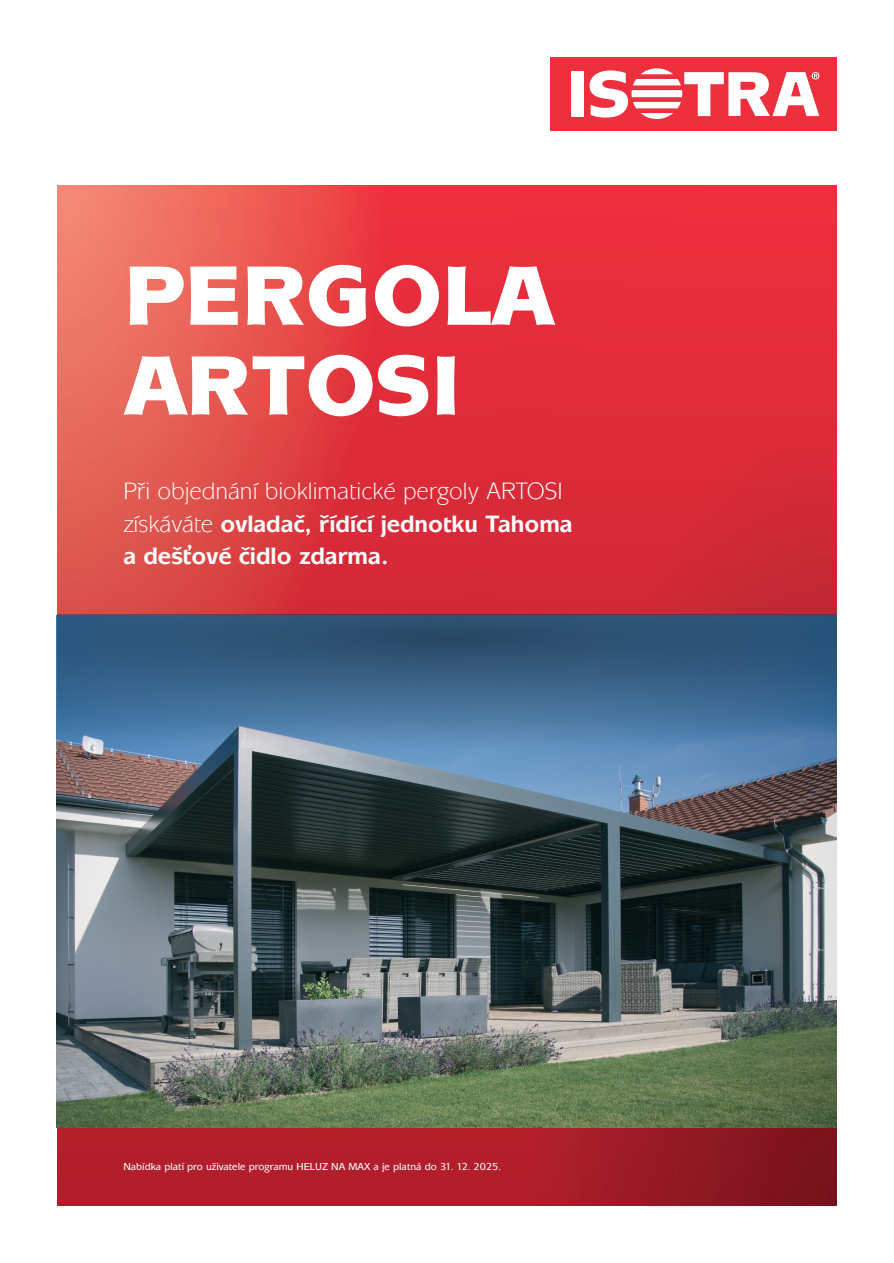
<style>
.page{position:relative;width:894px;height:1263px;background:#fff}
.page>*{position:absolute;margin:0;border:0;box-sizing:border-box;transform-origin:0 0}
.t1{font:900 87.15px/89.8px "Mixage Itc TOT";letter-spacing:.015em;color:#fff}
.t2{font:700 24.6px/32.2px "Mixage Itc TOT";color:#fff}
.t3{font:500 10.5px "Mixage Itc TOT";color:#fff}
.s1{font-weight:400}
</style>
<div class="page">
<div style="left:57px;top:186px;width:779px;height:1020px;background:#b31e2b"></div>
<img style="left:412px;top:186px;width:424px;height:1020px">
<img style="left:57px;top:186px;width:463px;height:429px">
<div style="left:550px;top:57px;width:286px;height:73px;background:#ee2f3e"></div>
<div style="left:571px;top:71px;width:12px;height:46px;background:#fff"></div>
<svg style="left:589px;top:68px;width:230px;height:51px"></svg>
<img style="left:56px;top:615px;width:780px;height:512px">
<img style="left:57px;top:615px;width:779px;height:158px">
<h1 class="t1" style="left:125px;top:260px;width:429px">PERGOLA<br>ARTOSI</h1>
<p class="t2" style="left:123px;top:478px;width:450px"><span class="s1">Při objednání bioklimatické pergoly ARTOSI získáváte</span> ovladač, řídící jednotku Tahoma a dešťové čidlo zdarma.</p>
<p class="t3" style="left:123px;top:1163px;width:379px">Nabídka platí pro uživatele programu HELUZ NA MAX a je platná do 31. 12. 2025.</p>
</div>
